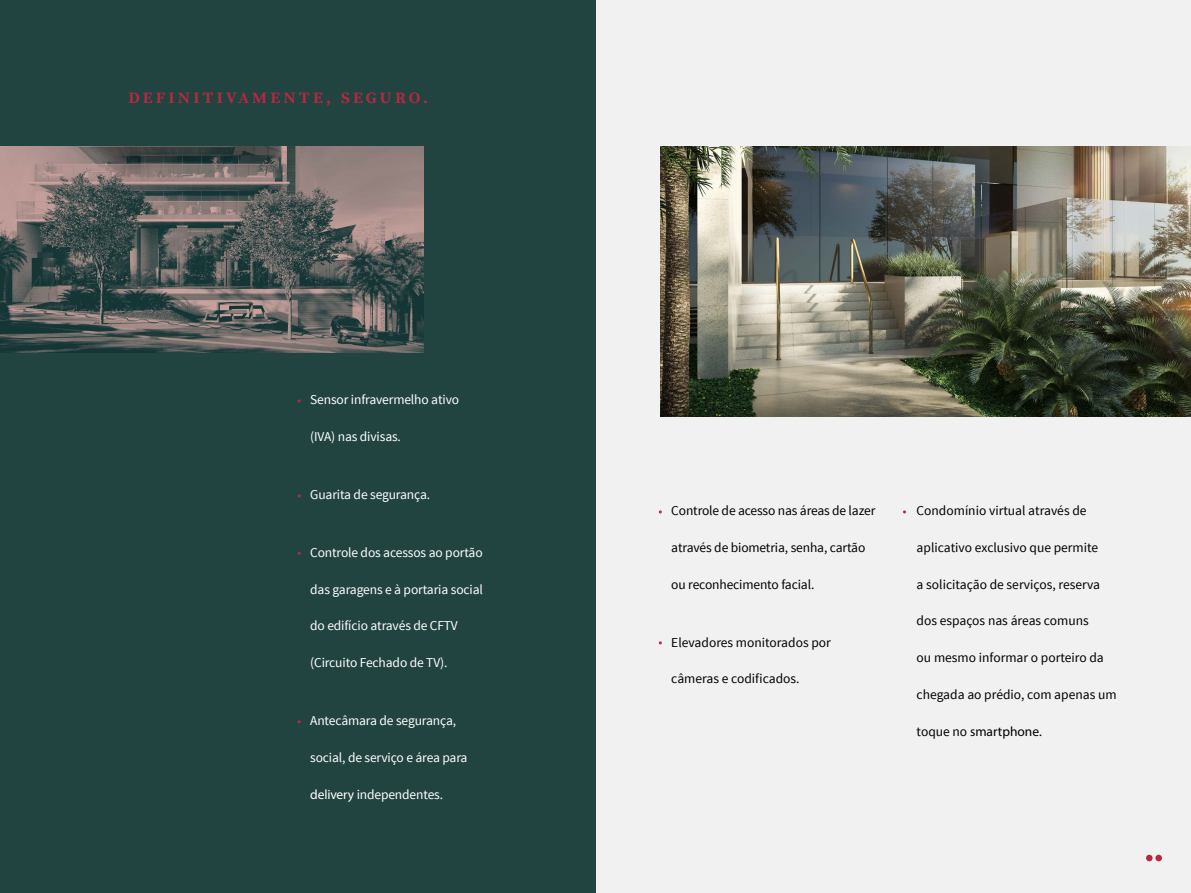
<style>
.page{position:relative;width:1191px;height:893px;background:#fff}
.page>*{position:absolute;margin:0;border:0;box-sizing:border-box;transform-origin:0 0}
.t1{font:700 15.75px "Source Serif Pro";letter-spacing:.2em;color:#bb2741;scale:1.04 1}
.t2{font:13.5px "Source Sans Pro";color:#000}
.t3{font:13.5px "Source Sans Pro";letter-spacing:-.01em;color:#fff}
.t4{font:13.5px "Myriad Pro";color:#000}
.s1{font-family:"Myriad Pro"}
.s2{font-family:"Source Sans Pro"}
</style>
<div class="page">
<div style="left:1px;top:0;width:1190px;height:893px;background:#f1f1f2"></div>
<div style="left:0;top:0;width:595px;height:893px;background:#214441"></div>
<svg style="left:1146px;top:855px;width:16px;height:6px"></svg>
<img style="left:0;top:147px;width:424px;height:205px">
<img style="left:660px;top:147px;width:531px;height:270px">
<p class="t1" style="left:128px;top:88px;width:289px">DEFINITIVAMENTE, SEGURO.</p>
<p class="t3" style="left:310px;top:391px;width:150px">Sensor infravermelho ativo</p>
<p class="t3" style="left:310px;top:428px;width:92px">(IVA) nas divisas.</p>
<p class="t3" style="left:310px;top:486px;width:122px">Guarita de segurança.</p>
<p class="t3" style="left:310px;top:544px;width:174px">Controle dos acessos ao portão</p>
<p class="t3" style="left:310px;top:581px;width:174px">das garagens e à portaria social</p>
<p class="t3" style="left:310px;top:617px;width:149px">do edifício através de CFTV</p>
<p class="t3" style="left:310px;top:654px;width:139px">(Circuito Fechado de TV).</p>
<p class="t3" style="left:310px;top:712px;width:147px">Antecâmara de segurança,</p>
<p class="t3" style="left:310px;top:749px;width:159px">social, de serviço e área para</p>
<p class="t3" style="left:310px;top:786px;width:134px"><span class="s1">delivery</span> independentes.</p>
<p class="t2" style="left:671px;top:502px;width:206px">Controle de acesso nas áreas de lazer</p>
<p class="t2" style="left:671px;top:539px;width:196px">através de biometria, senha, cartão</p>
<p class="t2" style="left:671px;top:576px;width:145px">ou reconhecimento facial.</p>
<p class="t2" style="left:671px;top:634px;width:161px">Elevadores monitorados por</p>
<p class="t2" style="left:671px;top:670px;width:130px">câmeras e codificados.</p>
<p class="t2" style="left:916px;top:502px;width:171px">Condomínio virtual através de</p>
<p class="t2" style="left:916px;top:539px;width:183px">aplicativo exclusivo que permite</p>
<p class="t2" style="left:916px;top:576px;width:185px">a solicitação de serviços, reserva</p>
<p class="t2" style="left:916px;top:612px;width:174px">dos espaços nas áreas comuns</p>
<p class="t2" style="left:916px;top:649px;width:189px">ou mesmo informar o porteiro da</p>
<p class="t2" style="left:916px;top:686px;width:201px">chegada ao prédio, com apenas um</p>
<p class="t4" style="left:916px;top:723px;width:127px"><span class="s2">toque no</span> smartphone.</p>
</div>
